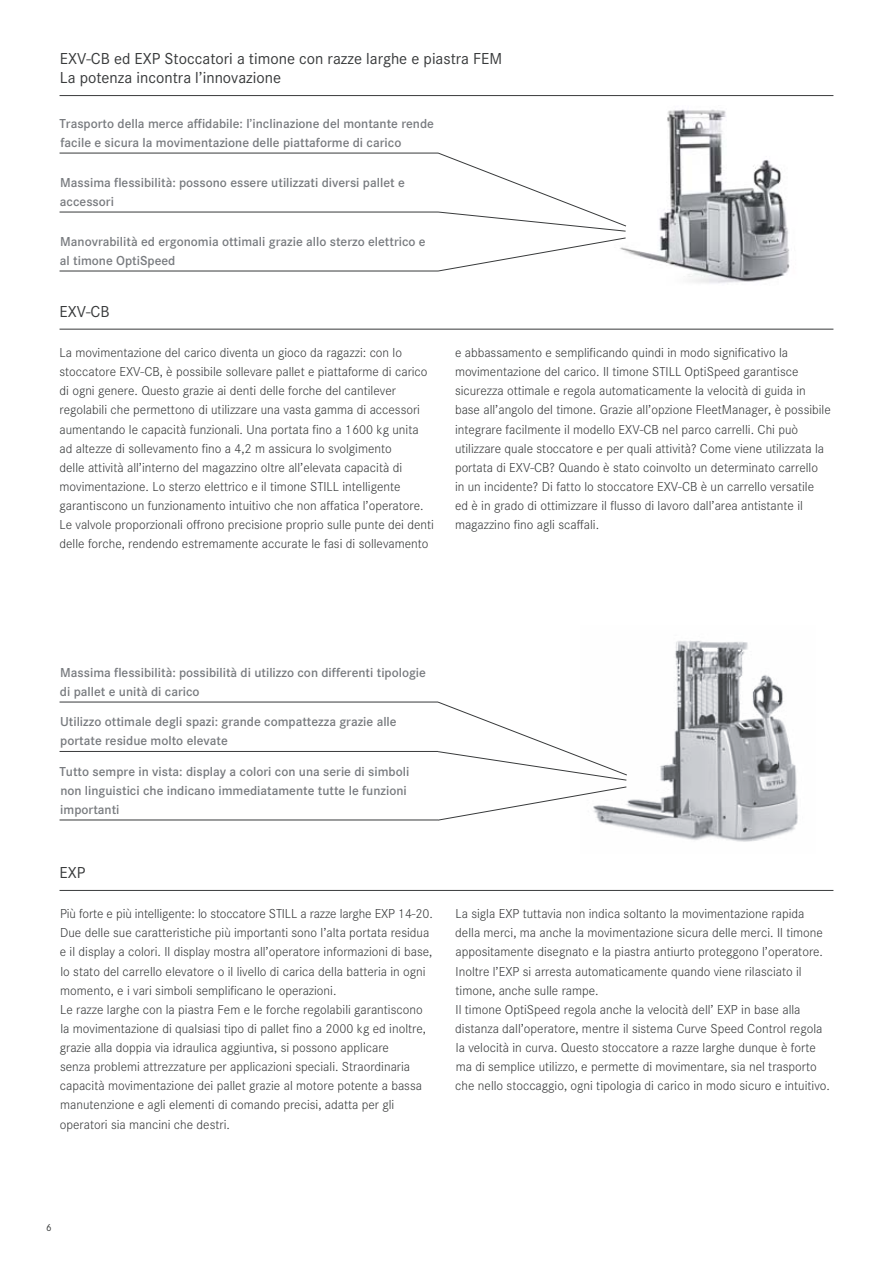
<style>
.page{position:relative;width:893px;height:1263px;background:#fff}
.page>*{position:absolute;margin:0;border:0;box-sizing:border-box;transform-origin:0 0}
.t1{font:16.5px/19.2px "Corporate S";color:#383a3b}
.t2{font:300 13.5px/19.2px "Corporate S";color:#383a3b}
.t3{font:600 13.5px/18.8px "Corporate S";color:#787b7f}
.t4{font:10.5px "Corporate S";color:#383a3b}
</style>
<div class="page">
<img style="left:598px;top:640px;width:200px;height:202px">
<img style="left:626px;top:109px;width:164px;height:174px">
<hr style="left:60px;top:95px;width:773px;height:1px;background:#383a3b">
<hr style="left:60px;top:329px;width:773px;height:1px;background:#383a3b">
<hr style="left:60px;top:890px;width:773px;height:1px;background:#383a3b">
<hr style="left:60px;top:702px;width:378px;height:1px;background:#383a3b">
<hr style="left:60px;top:751px;width:378px;height:1px;background:#383a3b">
<hr style="left:60px;top:820px;width:378px;height:1px;background:#383a3b">
<svg style="left:438px;top:786px;width:189px;height:34px"></svg>
<svg style="left:437px;top:702px;width:190px;height:78px"></svg>
<hr style="left:60px;top:153px;width:378px;height:1px;background:#383a3b">
<hr style="left:60px;top:212px;width:378px;height:1px;background:#383a3b">
<hr style="left:60px;top:271px;width:378px;height:1px;background:#383a3b">
<svg style="left:437px;top:152px;width:189px;height:119px"></svg>
<p class="t1" style="left:60px;top:50px;width:444px">EXV-CB ed EXP Stoccatori a timone con razze larghe e piastra FEM<br>La potenza incontra l’innovazione</p>
<p class="t3" style="left:59px;top:115px;width:376px">Trasporto della merce affidabile: l’inclinazione del montante rende facile e sicura la movimentazione delle piattaforme di carico</p>
<p class="t3" style="left:60px;top:174px;width:346px">Massima flessibilità: possono essere utilizzati diversi pallet e accessori</p>
<p class="t3" style="left:60px;top:233px;width:367px">Manovrabilità ed ergonomia ottimali grazie allo sterzo elettrico e al timone OptiSpeed</p>
<p class="t1" style="left:60px;top:302px;width:51px">EXV-CB</p>
<p class="t2" style="left:60px;top:344px;width:376px">La movimentazione del carico diventa un gioco da ragazzi: con lo stoccatore EXV-CB, è possibile sollevare pallet e piattaforme di carico di ogni genere. Questo grazie ai denti delle forche del cantilever regolabili che permettono di utilizzare una vasta gamma di accessori aumentando le capacità funzionali. Una portata fino a 1600 kg unita ad altezze di sollevamento fino a 4,2 m assicura lo svolgimento<br>delle attività all’interno del magazzino oltre all’elevata capacità di movimentazione. Lo sterzo elettrico e il timone STILL intelligente garantiscono un funzionamento intuitivo che non affatica l’operatore.<br>Le valvole proporzionali offrono precisione proprio sulle punte dei denti delle forche, rendendo estremamente accurate le fasi di sollevamento</p>
<p class="t2" style="left:455px;top:344px;width:377px">e abbassamento e semplificando quindi in modo significativo la movimentazione del carico. Il timone STILL OptiSpeed garantisce sicurezza ottimale e regola automaticamente la velocità di guida in base all’angolo del timone. Grazie all’opzione FleetManager, è possibile integrare facilmente il modello EXV-CB nel parco carrelli. Chi può utilizzare quale stoccatore e per quali attività? Come viene utilizzata la portata di EXV-CB? Quando è stato coinvolto un determinato carrello<br>in un incidente? Di fatto lo stoccatore EXV-CB è un carrello versatile<br>ed è in grado di ottimizzare il flusso di lavoro dall’area antistante il magazzino fino agli scaffali.</p>
<p class="t3" style="left:60px;top:664px;width:367px">Massima flessibilità: possibilità di utilizzo con differenti tipologie di pallet e unità di carico</p>
<p class="t3" style="left:60px;top:713px;width:338px">Utilizzo ottimale degli spazi: grande compattezza grazie alle portate residue molto elevate</p>
<p class="t3" style="left:59px;top:763px;width:351px">Tutto sempre in vista: display a colori con una serie di simboli non linguistici che indicano immediatamente tutte le funzioni importanti</p>
<p class="t1" style="left:60px;top:864px;width:27px">EXP</p>
<p class="t2" style="left:60px;top:905px;width:374px">Più forte e più intelligente: lo stoccatore STILL a razze larghe EXP 14-20.<br>Due delle sue caratteristiche più importanti sono lʼalta portata residua e il display a colori. Il display mostra allʼoperatore informazioni di base, lo stato del carrello elevatore o il livello di carica della batteria in ogni momento, e i vari simboli semplificano le operazioni.<br>Le razze larghe con la piastra Fem e le forche regolabili garantiscono la movimentazione di qualsiasi tipo di pallet fino a 2000 kg ed inoltre, grazie alla doppia via idraulica aggiuntiva, si possono applicare<br>senza problemi attrezzature per applicazioni speciali. Straordinaria capacità movimentazione dei pallet grazie al motore potente a bassa manutenzione e agli elementi di comando precisi, adatta per gli operatori sia mancini che destri.</p>
<p class="t2" style="left:455px;top:905px;width:376px">La sigla EXP tuttavia non indica soltanto la movimentazione rapida della merci, ma anche la movimentazione sicura delle merci. Il timone appositamente disegnato e la piastra antiurto proteggono l’operatore.<br>Inoltre lʼEXP si arresta automaticamente quando viene rilasciato il timone, anche sulle rampe.<br>Il timone OptiSpeed regola anche la velocità dellʼ EXP in base alla distanza dallʼoperatore, mentre il sistema Curve Speed Control regola la velocità in curva. Questo stoccatore a razze larghe dunque è forte ma di semplice utilizzo, e permette di movimentare, sia nel trasporto che nello stoccaggio, ogni tipologia di carico in modo sicuro e intuitivo.</p>
<p class="t4" style="left:46px;top:1223px;width:7px">6</p>
</div>
